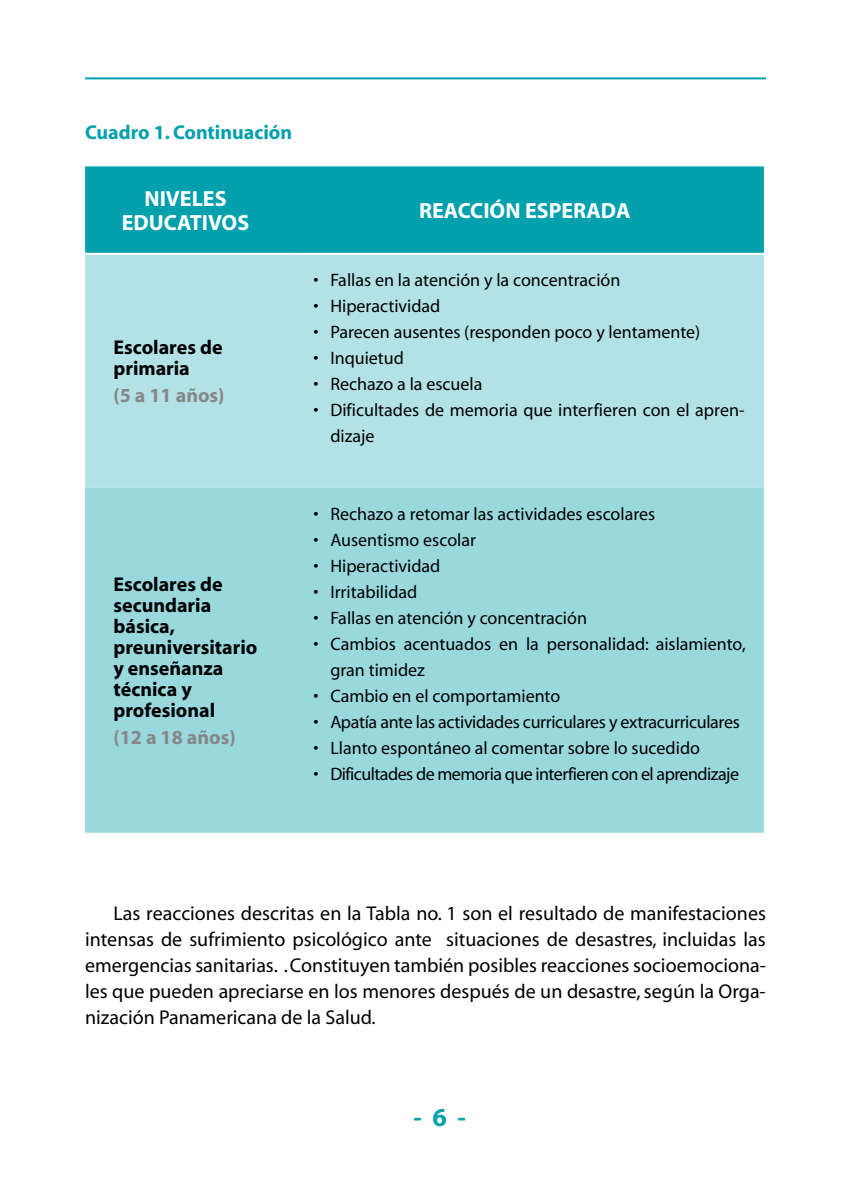
<style>
.page{position:relative;width:851px;height:1191px;background:#fff}
.page>*{position:absolute;margin:0;border:0;box-sizing:border-box;transform-origin:0 0}
.t1{font:700 26px "Myriad";color:#00a0ac}
.t2{font:700 22px/24.2px "Myriad";color:#fff;text-align:center}
.t3{font:20px/26px "Myriad";color:#000;text-align:justify}
.t4{font:700 20px/21px "Myriad";color:#000}
.t5{font:700 20px "Myriad";color:#878787}
.t6{font:700 20px "Myriad";color:#00a0ac}
.t7{font:18px/26px "Myriad";color:#000}
.t8{font:18px "Myriad";letter-spacing:-.02em;color:#000}
.t9{font:18px "Myriad";letter-spacing:-.03em;color:#000}
</style>
<div class="page">
<hr style="left:85px;top:77px;width:680px;height:2px;background:#00a0ac">
<div style="left:85px;top:166px;width:678px;height:87px;background:#00a0ac"></div>
<div style="left:85px;top:255px;width:678px;height:233px;background:#b3e2e6"></div>
<div style="left:85px;top:488px;width:678px;height:344px;background:#99d9de"></div>
<p class="t6" style="left:85px;top:122px;width:208px">Cuadro 1. Continuación</p>
<p class="t2" style="left:122px;top:187px;width:129px">NIVELES<br>EDUCATIVOS</p>
<p class="t2" style="left:419px;top:199px;width:213px">REACCIÓN ESPERADA</p>
<p class="t4" style="left:113px;top:337px;width:111px">Escolares de primaria</p>
<p class="t5" style="left:113px;top:385px;width:113px">(5 a 11 años)</p>
<p class="t4" style="left:113px;top:574px;width:145px">Escolares de secundaria básica, preuniversitario y enseñanza técnica y profesional</p>
<p class="t5" style="left:113px;top:726px;width:124px">(12 a 18 años)</p>
<p class="t7" style="left:313px;top:268px;width:308px">• Fallas en la atención y la concentración</p>
<p class="t7" style="left:313px;top:294px;width:129px">• Hiperactividad</p>
<p class="t7" style="left:313px;top:320px;width:388px">• Parecen ausentes (responden poco y lentamente)</p>
<p class="t7" style="left:313px;top:346px;width:92px">• Inquietud</p>
<p class="t7" style="left:313px;top:372px;width:171px">• Rechazo a la escuela</p>
<p class="t7" style="left:330px;top:398px;width:415px;text-indent:-17px">• Dificultades de memoria que interfieren con el apren&shy;dizaje</p>
<p class="t7" style="left:313px;top:502px;width:343px">• Rechazo a retomar las actividades escolares</p>
<p class="t7" style="left:313px;top:528px;width:164px">• Ausentismo escolar</p>
<p class="t7" style="left:313px;top:554px;width:129px">• Hiperactividad</p>
<p class="t7" style="left:313px;top:580px;width:105px">• Irritabilidad</p>
<p class="t7" style="left:313px;top:606px;width:275px">• Fallas en atención y concentración</p>
<p class="t7" style="left:330px;top:632px;width:417px;text-indent:-17px">• Cambios acentuados en la personalidad: aislamiento, gran timidez</p>
<p class="t7" style="left:313px;top:684px;width:248px">• Cambio en el comportamiento</p>
<p class="t8" style="left:313px;top:713px;width:428px">• Apatía ante las actividades curriculares y extracurriculares</p>
<p class="t7" style="left:313px;top:736px;width:388px">• Llanto espontáneo al comentar sobre lo sucedido</p>
<p class="t9" style="left:313px;top:765px;width:427px">• Dificultades de memoria que interfieren con el aprendizaje</p>
<p class="t3" style="left:85px;top:901px;width:682px;text-indent:28px">Las reacciones descritas en la Tabla no. 1 son el resultado de manifestaciones intensas de sufrimiento psicológico ante situaciones de desastres, incluidas las emergencias sanitarias. . Constituyen también posibles reacciones socioemociona&shy;les que pueden apreciarse en los menores después de un desastre, según la Orga&shy;nización Panamericana de la Salud.</p>
<h1 class="t1" style="left:413px;top:1103px;width:54px">- 6 -</h1>
</div>
